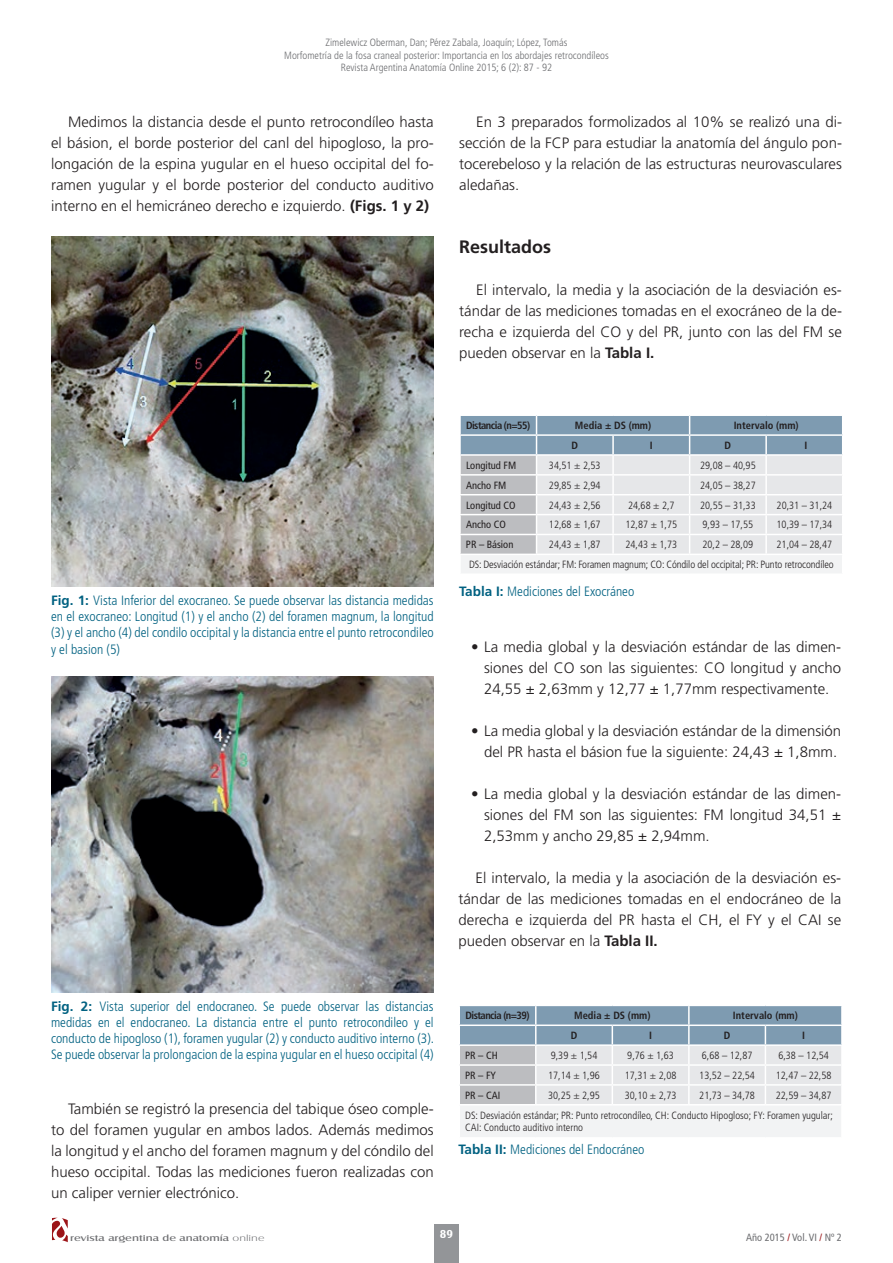
<style>
.page{position:relative;width:893px;height:1263px;background:#fff}
.page>*{position:absolute;margin:0;border:0;box-sizing:border-box;transform-origin:0 0}
.t1{font:700 18px "Frutiger LT Std";color:#231f20}
.t2{font:300 15px/21px "Frutiger LT Std";color:#231f20;text-align:justify}
.t3{font:300 condensed 13.5px/16.2px "Frutiger LT Std";color:#006181;text-align:justify}
.t4{font:700 12px "Castle T";color:#fff}
.t5{font:300 condensed 10.5px/20px "Frutiger LT Std";color:#231f20;text-align:right}
.t6{font:300 condensed 10.5px/12.6px "Frutiger LT Std";color:#6c6d70;text-align:center}
.t7{font:condensed 10.5px "Frutiger LT Std";color:#231f20}
.t8{font:700 condensed 10.5px "Frutiger LT Std";color:#231f20}
.t9{font:700 condensed 10.5px "Frutiger LT Std";letter-spacing:-.05em;color:#231f20}
.t10{font:condensed 10.5px "Frutiger LT Std";color:#6c6d70}
.t11{font:9px "Castle T";color:#6c6d70;scale:1.4 1}
.s1{font-weight:700}
.s2{font-weight:700;font-stretch:normal}
.s3{font-family:"Castle T Ligh"}
.s4{color:#9c1418}
</style>
<div class="page">
<svg style="left:52px;top:1218px;width:16px;height:24px"></svg>
<div style="left:434px;top:1224px;width:24px;height:39px;background:#939598"></div>
<img style="left:51px;top:236px;width:383px;height:350px">
<img style="left:51px;top:677px;width:383px;height:315px">
<svg style="left:460px;top:415px;width:383px;height:158px"></svg>
<div style="left:459px;top:1105px;width:383px;height:33px;background:#f2f3f4"></div>
<svg style="left:459px;top:1005px;width:383px;height:99px;background:#bdc8d1"></svg>
<hr style="left:458px;top:1105px;width:2px;height:32px;background:#fff">
<hr style="left:841px;top:1105px;width:2px;height:32px;background:#fff">
<hr style="left:458px;top:1137px;width:78px;height:1px;background:#fff">
<hr style="left:536px;top:1137px;width:76px;height:1px;background:#fff">
<hr style="left:612px;top:1137px;width:77px;height:1px;background:#fff">
<hr style="left:689px;top:1137px;width:76px;height:1px;background:#fff">
<hr style="left:765px;top:1137px;width:78px;height:1px;background:#fff">
<p class="t6" style="left:284px;top:36px;width:326px">Zimelewicz Oberman, Dan; Pérez Zabala, Joaquín; López, Tomás<br>Morfometría de la fosa craneal posterior: Importancia en los abordajes retrocondíleos<br>Revista Argentina Anatomía Online 2015; 6 (2): 87 - 92</p>
<p class="t2" style="left:51px;top:112px;width:384px;text-indent:17px">Medimos la distancia desde el punto retrocondíleo hasta el básion, el borde posterior del canl del hipogloso, la pro&shy;longación de la espina yugular en el hueso occipital del fo&shy;ramen yugular y el borde posterior del conducto auditivo interno en el hemicráneo derecho e izquierdo. <span class="s1">(Figs. 1 y 2)</span></p>
<p class="t3" style="left:51px;top:592px;width:384px"><span class="s2">Fig. 1:</span> Vista Inferior del exocraneo. Se puede observar las distancia medidas en el exocraneo: Longitud (1) y el ancho (2) del foramen magnum, la longitud (3) y el ancho (4) del condilo occipital y la distancia entre el punto retrocondileo y el basion (5)</p>
<p class="t3" style="left:51px;top:998px;width:385px"><span class="s2">Fig. 2:</span> Vista superior del endocraneo. Se puede observar las distancias medidas en el endocraneo. La distancia entre el punto retrocondileo y el conducto de hipogloso (1), foramen yugular (2) y conducto auditivo interno (3).<br>Se puede observar la prolongacion de la espina yugular en el hueso occipital (4)</p>
<p class="t2" style="left:51px;top:1099px;width:384px;text-indent:17px">También se registró la presencia del tabique óseo comple&shy;to del foramen yugular en ambos lados. Además medimos la longitud y el ancho del foramen magnum y del cóndilo del hueso occipital. Todas las mediciones fueron realizadas con un caliper vernier electrónico.</p>
<p class="t2" style="left:459px;top:112px;width:384px;text-indent:17px">En 3 preparados formolizados al 10% se realizó una di&shy;sección de la FCP para estudiar la anatomía del ángulo pon&shy;tocerebeloso y la relación de las estructuras neurovasculares aledañas.</p>
<p class="t1" style="left:459px;top:236px;width:93px">Resultados</p>
<p class="t2" style="left:459px;top:280px;width:384px;text-indent:17px">El intervalo, la media y la asociación de la desviación es&shy;tándar de las mediciones tomadas en el exocráneo de la de&shy;recha e izquierda del CO y del PR, junto con las del FM se pueden observar en la <span class="s1">Tabla I.</span></p>
<p class="t9" style="left:466px;top:419px;width:66px">Distancia (n=55)</p>
<p class="t8" style="left:575px;top:419px;width:78px">Media ± DS (mm)</p>
<p class="t8" style="left:734px;top:419px;width:66px">Intervalo (mm)</p>
<p class="t8" style="left:571px;top:439px;width:8px">D</p>
<p class="t8" style="left:650px;top:439px;width:4px">I</p>
<p class="t8" style="left:725px;top:439px;width:8px">D</p>
<p class="t8" style="left:804px;top:439px;width:4px">I</p>
<p class="t7" style="left:466px;top:459px;width:52px">Longitud FM</p>
<p class="t5" style="left:549px;top:455px;width:53px">34,51 ± 2,53</p>
<p class="t5" style="left:700px;top:455px;width:57px">29,08 – 40,95</p>
<p class="t7" style="left:466px;top:479px;width:42px">Ancho FM</p>
<p class="t5" style="left:549px;top:475px;width:53px">29,85 ± 2,94</p>
<p class="t5" style="left:700px;top:475px;width:57px">24,05 – 38,27</p>
<p class="t7" style="left:466px;top:499px;width:51px">Longitud CO</p>
<p class="t5" style="left:549px;top:495px;width:53px">24,43 ± 2,56</p>
<p class="t5" style="left:628px;top:495px;width:48px">24,68 ± 2,7</p>
<p class="t5" style="left:700px;top:495px;width:57px">20,55 – 31,33</p>
<p class="t5" style="left:777px;top:495px;width:57px">20,31 – 31,24</p>
<p class="t7" style="left:466px;top:519px;width:41px">Ancho CO</p>
<p class="t5" style="left:549px;top:515px;width:53px">12,68 ± 1,67</p>
<p class="t5" style="left:625px;top:515px;width:53px">12,87 ± 1,75</p>
<p class="t5" style="left:703px;top:515px;width:52px">9,93 – 17,55</p>
<p class="t5" style="left:777px;top:515px;width:57px">10,39 – 17,34</p>
<p class="t7" style="left:466px;top:539px;width:49px">PR – Básion</p>
<p class="t5" style="left:549px;top:535px;width:53px">24,43 ± 1,87</p>
<p class="t5" style="left:625px;top:535px;width:53px">24,43 ± 1,73</p>
<p class="t5" style="left:703px;top:535px;width:52px">20,2 – 28,09</p>
<p class="t5" style="left:469px;top:535px;width:366px">21,04 – 28,47<br>DS: Desviación estándar; FM: Foramen magnum; CO: Cóndilo del occipital; PR: Punto retrocondíleo</p>
<p class="t3" style="left:459px;top:583px;width:177px"><span class="s2">Tabla I:</span> Mediciones del Exocráneo</p>
<p class="t2" style="left:484px;top:637px;width:359px;text-indent:-13px">• La media global y la desviación estándar de las dimen&shy;siones del CO son las siguientes: CO longitud y ancho 24,55 ± 2,63mm y 12,77 ± 1,77mm respectivamente.</p>
<p class="t2" style="left:471px;top:721px;width:371px;text-align:center">• La media global y la desviación estándar de la dimensión del PR hasta el básion fue la siguiente: 24,43 ± 1,8mm.</p>
<p class="t2" style="left:484px;top:784px;width:359px;text-indent:-13px">• La media global y la desviación estándar de las dimen&shy;siones del FM son las siguientes: FM longitud 34,51 ± 2,53mm y ancho 29,85 ± 2,94mm.</p>
<p class="t2" style="left:458px;top:868px;width:384px;text-indent:17px">El intervalo, la media y la asociación de la desviación es&shy;tándar de las mediciones tomadas en el endocráneo de la derecha e izquierda del PR hasta el CH, el FY y el CAI se pueden observar en la <span class="s1">Tabla II.</span></p>
<p class="t9" style="left:465px;top:1009px;width:66px">Distancia (n=39)</p>
<p class="t8" style="left:574px;top:1009px;width:78px">Media ± DS (mm)</p>
<p class="t8" style="left:733px;top:1009px;width:66px">Intervalo (mm)</p>
<p class="t8" style="left:571px;top:1029px;width:8px">D</p>
<p class="t8" style="left:649px;top:1029px;width:4px">I</p>
<p class="t8" style="left:724px;top:1029px;width:8px">D</p>
<p class="t8" style="left:802px;top:1029px;width:4px">I</p>
<p class="t7" style="left:465px;top:1049px;width:34px">PR – CH</p>
<p class="t5" style="left:551px;top:1045px;width:48px">9,39 ± 1,54</p>
<p class="t5" style="left:627px;top:1045px;width:48px">9,76 ± 1,63</p>
<p class="t5" style="left:702px;top:1045px;width:52px">6,68 – 12,87</p>
<p class="t5" style="left:778px;top:1045px;width:52px">6,38 – 12,54</p>
<p class="t7" style="left:465px;top:1069px;width:32px">PR – FY</p>
<p class="t5" style="left:548px;top:1065px;width:53px">17,14 ± 1,96</p>
<p class="t5" style="left:625px;top:1065px;width:53px">17,31 ± 2,08</p>
<p class="t5" style="left:699px;top:1065px;width:57px">13,52 – 22,54</p>
<p class="t5" style="left:776px;top:1065px;width:57px">12,47 – 22,58</p>
<p class="t7" style="left:465px;top:1089px;width:36px">PR – CAI</p>
<p class="t5" style="left:548px;top:1085px;width:53px">30,25 ± 2,95</p>
<p class="t5" style="left:625px;top:1085px;width:53px">30,10 ± 2,73</p>
<p class="t5" style="left:699px;top:1085px;width:57px">21,73 – 34,78</p>
<p class="t5" style="left:465px;top:1085px;width:369px">22,59 – 34,87<br>DS: Desviación estándar; PR: Punto retrocondíleo, CH: Conducto Hipogloso; FY: Foramen yugular;</p>
<p class="t5" style="left:465px;top:1118px;width:119px">CAI: Conducto auditivo interno</p>
<p class="t3" style="left:458px;top:1141px;width:188px"><span class="s2">Tabla II:</span> Mediciones del Endocráneo</p>
<p class="t11" style="left:70px;top:1234px;width:140px">revista argentina de anatomía <span class="s3">online</span></p>
<p class="t4" style="left:440px;top:1227px;width:15px">89</p>
<p class="t10" style="left:746px;top:1231px;width:97px">Año 2015 <span class="s4">/</span> Vol. VI <span class="s4">/</span> Nº 2</p>
</div>
